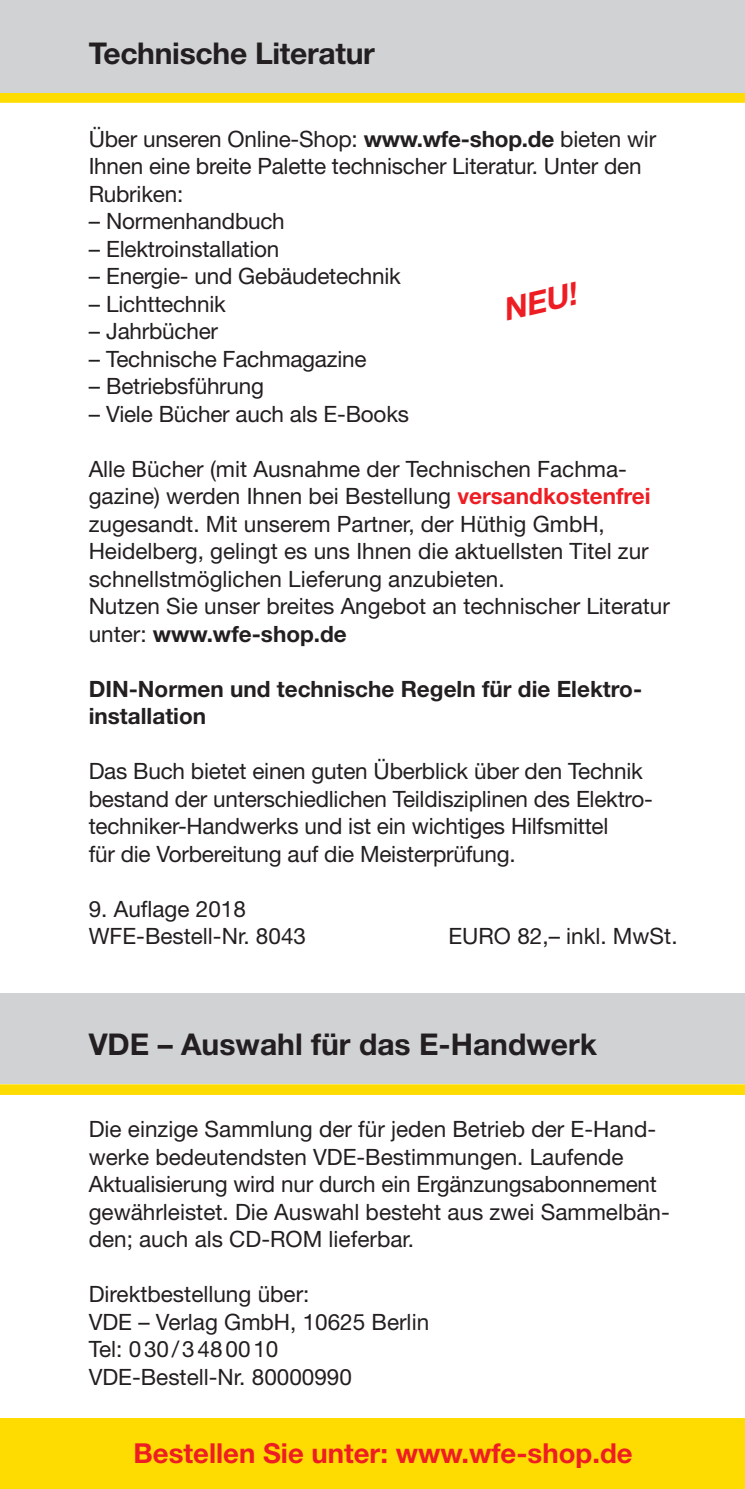
<style>
.page{position:relative;width:745px;height:1489px;background:#fff}
.page>*{position:absolute;margin:0;border:0;box-sizing:border-box;transform-origin:0 0}
.t1{font:italic 700 31.25px "Helvetica Neue LT Pro";color:#ee1d23}
.t2{font:700 30px "Helvetica Neue LT Pro";color:#231f20}
.t3{font:700 27.5px "Helvetica Neue LT Pro";color:#ee1d23}
.t4{font:22.5px/27.5px "Helvetica Neue LT Pro";color:#231f20}
.t5{font:700 22.5px/27.5px "Helvetica Neue LT Pro";color:#231f20}
.s1{font-weight:700}
.s2{font-weight:700;color:#ee1d23}
</style>
<div class="page">
<div style="left:0;top:92px;width:744px;height:11px;background:#ffdc01"></div>
<div style="left:0;top:0;width:744px;height:92px;background:#d1d2d4"></div>
<div style="left:0;top:1084px;width:744px;height:10px;background:#ffdc01"></div>
<div style="left:0;top:993px;width:744px;height:91px;background:#d1d2d4"></div>
<div style="left:0;top:1417px;width:744px;height:71px;background:#ffdc01"></div>
<h2 class="t2" style="left:89px;top:42px;width:287px">Technische Literatur</h2>
<p class="t4" style="left:89px;top:127px;width:568px">Über unseren Online-Shop: <span class="s1">www.wfe-shop.de</span> bieten wir<br>Ihnen eine breite Palette technischer Literatur. Unter den<br>Rubriken:</p>
<p class="t4" style="left:89px;top:209px;width:197px">– Normenhandbuch</p>
<p class="t4" style="left:89px;top:237px;width:192px">– Elektroinstallation</p>
<p class="t4" style="left:89px;top:264px;width:313px">– Energie- und Gebäudetechnik</p>
<p class="t4" style="left:89px;top:292px;width:139px">– Lichttechnik</p>
<p class="t4" style="left:89px;top:319px;width:131px">– Jahrbücher</p>
<p class="t4" style="left:89px;top:347px;width:279px">– Technische Fachmagazine</p>
<p class="t4" style="left:89px;top:374px;width:177px">– Betriebsführung</p>
<p class="t4" style="left:89px;top:402px;width:321px">– Viele Bücher auch als E-Books</p>
<p class="t4" style="left:89px;top:457px;width:582px">Alle Bücher (mit Ausnahme der Technischen Fachma&shy;gazine) werden Ihnen bei Bestellung <span class="s2">versandkostenfrei </span>zugesandt. Mit unserem Partner, der Hüthig GmbH, Heidelberg, gelingt es uns Ihnen die aktuellsten Titel zur schnellstmöglichen Lieferung anzubieten.<br>Nutzen Sie unser breites Angebot an technischer Literatur unter: <span class="s1">www.wfe-shop.de</span></p>
<p class="t5" style="left:89px;top:677px;width:554px">DIN-Normen und technische Regeln für die Elektro&shy;installation</p>
<p class="t4" style="left:89px;top:759px;width:565px">Das Buch bietet einen guten Überblick über den Technik bestand der unterschiedlichen Teildisziplinen des Elektro&shy;techniker-Handwerks und ist ein wichtiges Hilfsmittel<br>für die Vorbereitung auf die Meisterprüfung.</p>
<p class="t4" style="left:89px;top:897px;width:219px">9. Auflage 2018<br>WFE-Bestell-Nr. 8043</p>
<h1 class="t1" style="left:500px;top:299px;width:76px;rotate:-13deg">NEU!</h1>
<p class="t4" style="left:448px;top:924px;width:230px">EURO 82,– inkl. MwSt.</p>
<h2 class="t2" style="left:89px;top:1032px;width:509px">VDE – Auswahl für das E-Handwerk</h2>
<p class="t4" style="left:89px;top:1117px;width:582px">Die einzige Sammlung der für jeden Betrieb der E-Hand&shy;werke bedeutendsten VDE-Bestimmungen. Laufende Aktualisierung wird nur durch ein Ergänzungsabonnement gewährleistet. Die Auswahl besteht aus zwei Sammelbän&shy;den; auch als CD-ROM lieferbar.</p>
<p class="t4" style="left:89px;top:1282px;width:342px">Direktbestellung über:<br>VDE – Verlag GmbH, 10625 Berlin<br>Tel: 0 30 / 3 48 00 10<br>VDE-Bestell-Nr. 80000990</p>
<p class="t3" style="left:133px;top:1443px;width:500px">Bestellen Sie unter: www.wfe-shop.de</p>
</div>
